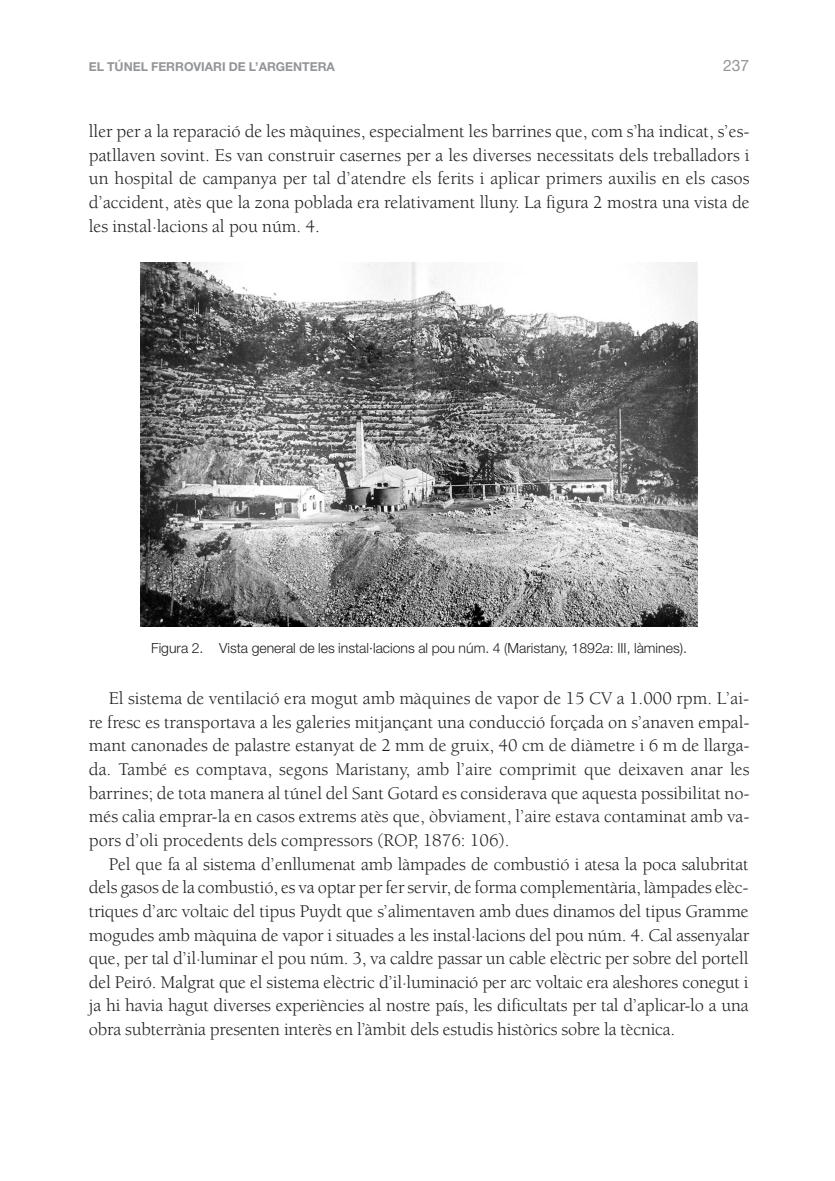
<style>
.page{position:relative;width:835px;height:1181px;background:#fff}
.page>*{position:absolute;margin:0;border:0;box-sizing:border-box;transform-origin:0 0}
.t1{font:18.38px/23.6px "Berkeley";color:#231f20;text-align:justify}
.t2{font:15.75px "Helvetica Neue";color:#939598}
.t3{font:300 14px "Helvetica Neue";color:#231f20}
.t4{font:700 12.25px "Helvetica Neue";color:#939598}
.s1{font-style:italic}
</style>
<div class="page">
<svg style="left:140px;top:262px;width:558px;height:365px;background:#8f8f8f"></svg>
<p class="t4" style="left:89px;top:62px;width:247px">EL TÚNEL FERROVIARI DE L’ARGENTERA</p>
<p class="t2" style="left:722px;top:60px;width:28px">237</p>
<p class="t1" style="left:89px;top:121px;width:662px">ller per a la reparació de les màquines, especialment les barrines que, com s’ha indicat, s’es&shy;patllaven sovint. Es van construir casernes per a les diverses necessitats dels treballadors i un hospital de campanya per tal d’atendre els ferits i aplicar primers auxilis en els casos d’accident, atès que la zona poblada era relativament lluny. La figura 2 mostra una vista de les instal·lacions al pou núm. 4.</p>
<p class="t3" style="left:151px;top:643px;width:537px">Figura 2. Vista general de les instal·lacions al pou núm. 4 (Maristany, 1892<span class="s1">a</span>: III, làmines).</p>
<p class="t1" style="left:89px;top:688px;width:662px;text-indent:20px">El sistema de ventilació era mogut amb màquines de vapor de 15 CV a 1.000 rpm. L’ai&shy;re fresc es transportava a les galeries mitjançant una conducció forçada on s’anaven empal&shy;mant canonades de palastre estanyat de 2 mm de gruix, 40 cm de diàmetre i 6 m de llarga&shy;da. També es comptava, segons Maristany, amb l’aire comprimit que deixaven anar les barrines; de tota manera al túnel del Sant Gotard es considerava que aquesta possibilitat no&shy;més calia emprar-la en casos extrems atès que, òbviament, l’aire estava contaminat amb va&shy;pors d’oli procedents dels compressors (ROP, 1876: 106).</p>
<p class="t1" style="left:89px;top:853px;width:661px;text-indent:20px">Pel que fa al sistema d’enllumenat amb làmpades de combustió i atesa la poca salubritat dels gasos de la combustió, es va optar per fer servir, de forma complementària, làmpades elèc&shy;triques d’arc voltaic del tipus Puydt que s’alimentaven amb dues dinamos del tipus Gramme mogudes amb màquina de vapor i situades a les instal·lacions del pou núm. 4. Cal assenyalar que, per tal d’il·luminar el pou núm. 3, va caldre passar un cable elèctric per sobre del portell del Peiró. Malgrat que el sistema elèctric d’il·luminació per arc voltaic era aleshores conegut i ja hi havia hagut diverses experiències al nostre país, les dificultats per tal d’aplicar-lo a una obra subterrània presenten interès en l’àmbit dels estudis històrics sobre la tècnica.</p>
</div>
